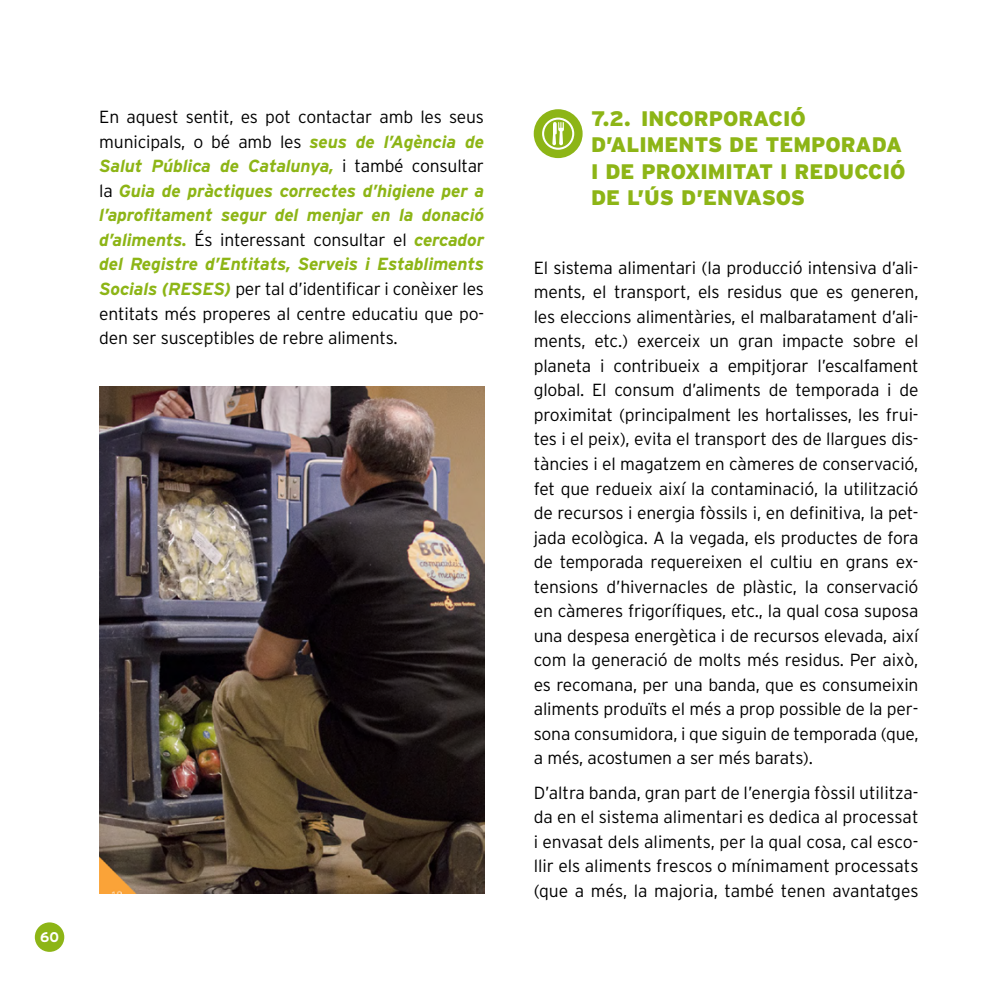
<style>
.page{position:relative;width:993px;height:993px;background:#fff}
.page>*{position:absolute;margin:0;border:0;box-sizing:border-box;transform-origin:0 0}
.TITOL2_3_NOU_INTERES{font:900 21px/26.2px "Interstate";color:#8db516}
.Text_-_GENERAL{font:300 17.5px/24.5px "Interstate";letter-spacing:-.01em;color:#000;text-align:justify}
.t1{font:700 14px "Interstate";color:#fff}
.s1{font-weight:700;font-style:italic;color:#8db516}
</style>
<div class="page">
<div style="left:36px;top:922px;width:27px;height:28px;background:#8db516;border-radius:50%"></div>
<div style="left:35px;top:922px;width:29px;height:29px;border:2px solid #8db516;border-radius:50%"></div>
<img style="left:99px;top:386px;width:385px;height:507px">
<div style="left:535px;top:111px;width:46px;height:45px;background:#8db516;border-radius:50%"></div>
<div style="left:533px;top:109px;width:49px;height:49px;border:3px solid #8db516;border-radius:50%"></div>
<svg style="left:542px;top:117px;width:32px;height:33px"></svg>
<p class="t1" style="left:40px;top:929px;width:20px">60</p>
<p class="Text_-_GENERAL" style="left:99px;top:105px;width:386px">En aquest sentit, es pot contactar amb les seus municipals, o bé amb les <span class="s1">seus de l’Agència de Salut Pública de Catalunya,</span> i també consultar la <span class="s1">Guia de pràctiques correctes d’higiene per a l’aprofitament segur del menjar en la donació d’aliments.</span> És interessant consultar el <span class="s1">cercador del Registre d’Entitats, Serveis i Establiments Socials (RESES)</span> per tal d’identificar i conèixer les entitats més properes al centre educatiu que po&shy;den ser susceptibles de rebre aliments.</p>
<p class="TITOL2_3_NOU_INTERES" style="left:591px;top:105px;width:316px">7.2. INCORPORACIÓ<br>D’ALIMENTS DE TEMPORADA<br>I DE PROXIMITAT I REDUCCIÓ<br>DE L’ÚS D’ENVASOS</p>
<p class="Text_-_GENERAL" style="left:533px;top:255px;width:386px">El sistema alimentari (la producció intensiva d’ali&shy;ments, el transport, els residus que es generen, les eleccions alimentàries, el malbaratament d’ali&shy;ments, etc.) exerceix un gran impacte sobre el planeta i contribueix a empitjorar l’escalfament global. El consum d’aliments de temporada i de proximitat (principalment les hortalisses, les frui&shy;tes i el peix), evita el transport des de llargues dis&shy;tàncies i el magatzem en càmeres de conservació, fet que redueix així la contaminació, la utilització de recursos i energia fòssils i, en definitiva, la pet&shy;jada ecològica. A la vegada, els productes de fora de temporada requereixen el cultiu en grans ex&shy;tensions d’hivernacles de plàstic, la conservació en càmeres frigorífiques, etc., la qual cosa suposa una despesa energètica i de recursos elevada, així com la generació de molts més residus. Per això, es recomana, per una banda, que es consumeixin aliments produïts el més a prop possible de la per&shy;sona consumidora, i que siguin de temporada (que, a més, acostumen a ser més barats).</p>
<p class="Text_-_GENERAL" style="left:533px;top:779px;width:386px">D’altra banda, gran part de l’energia fòssil utilitza&shy;da en el sistema alimentari es dedica al processat i envasat dels aliments, per la qual cosa, cal esco&shy;llir els aliments frescos o mínimament processats (que a més, la majoria, també tenen avantatges</p>
</div>
